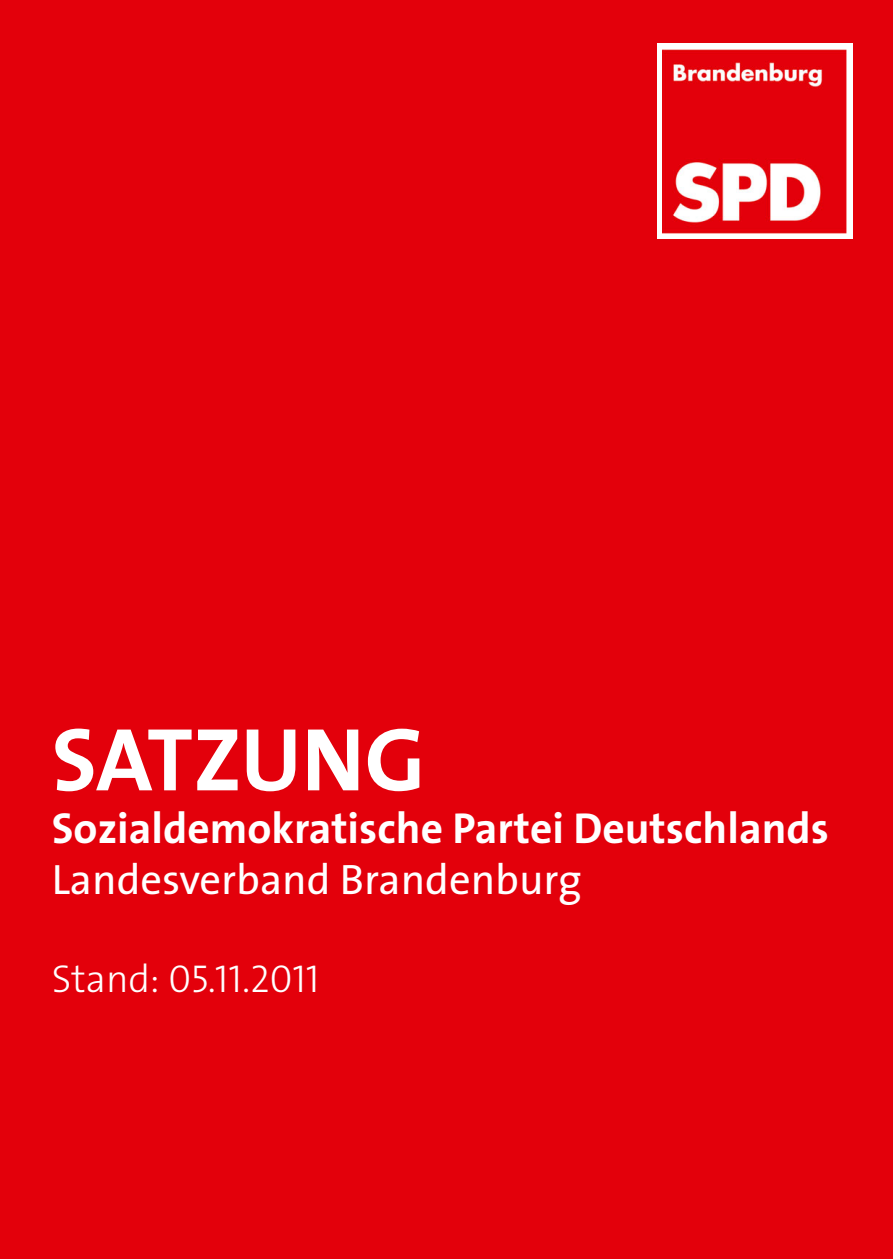
<style>
.page{position:relative;width:893px;height:1259px;background:#fff}
.page>*{position:absolute;margin:0;border:0;box-sizing:border-box;transform-origin:0 0}
.t1{font:700 90px "The Sans";letter-spacing:-.005em;color:#fff}
.t2{font:700 43.5px "The Sans";color:#fff}
.t3{font:42.6px "The Sans";color:#fff}
.t4{font:39px "The Sans Light Caps";color:#fff}
.s1{font-family:"The Sans";font-weight:300}
</style>
<div class="page">
<div style="left:0;top:0;width:893px;height:1258px;background:#e3000b"></div>
<div style="left:657px;top:43px;width:195px;height:196px;background:#fff"></div>
<img style="left:662px;top:49px;width:184px;height:184px">
<h1 class="t1" style="left:52px;top:714px;width:375px">SATZUNG</h1>
<p class="t2" style="left:52px;top:805px;width:779px">Sozialdemokratische Partei Deutschlands</p>
<p class="t3" style="left:52px;top:863px;width:532px">Landesverband Brandenburg</p>
<p class="t4" style="left:52px;top:955px;width:269px"><span class="s1">Stand:</span> 05.11.2011</p>
</div>
